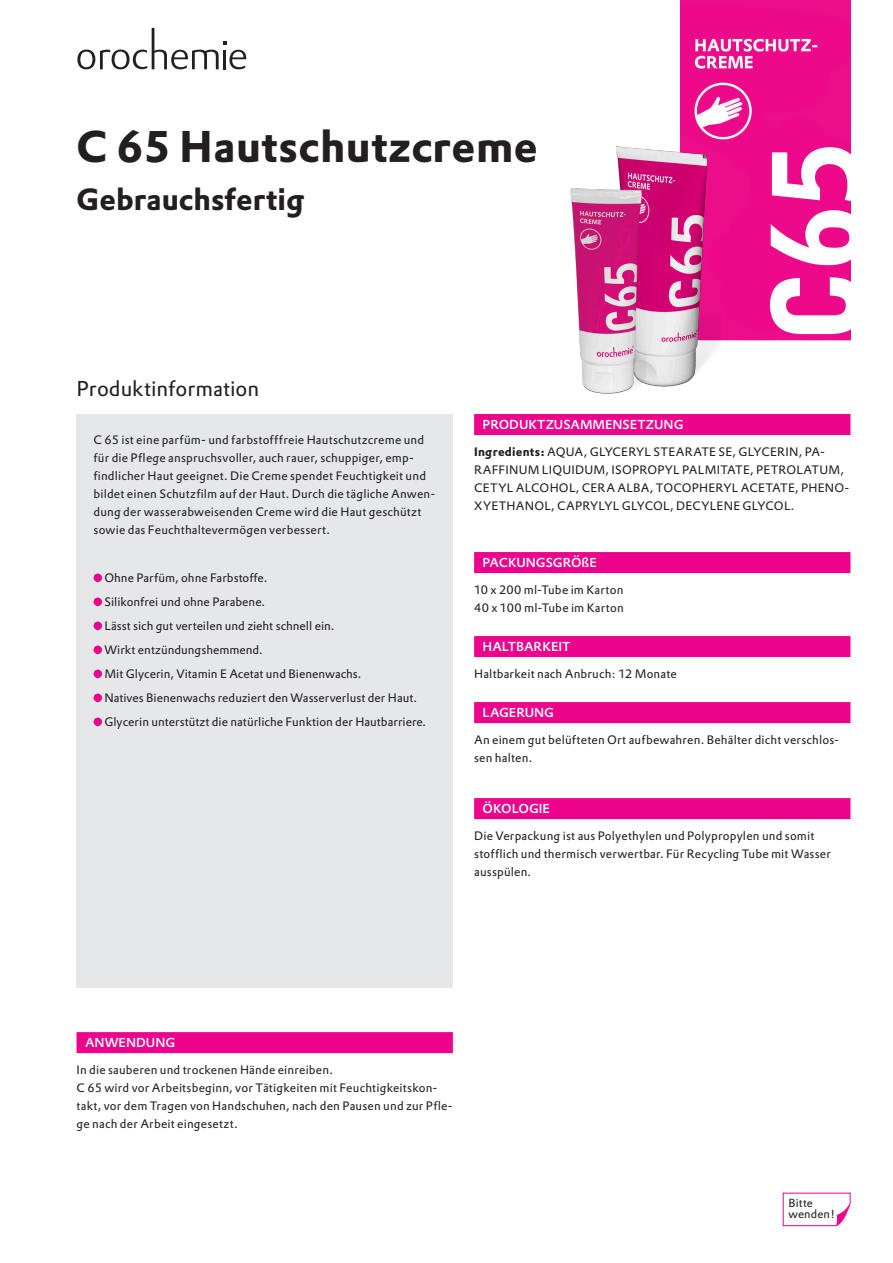
<style>
.page{position:relative;width:893px;height:1263px;background:#fff}
.page>*{position:absolute;margin:0;border:0;box-sizing:border-box;transform-origin:0 0}
._01-Produktname{font:700 43.5px "DTL Prokyon TPRO";letter-spacing:.01em;color:#231f20}
._02-Konzentration{font:700 30px "DTL Prokyon TPRO";color:#231f20}
._03-Overline{font:21px "DTL Prokyon TPRO";color:#231f20}
._06-Headline_farbig{font:500 12.75px "DTL Prokyon TPRO";color:#fff}
._04-Copy{font:12px/18px "DTL Prokyon TPRO";letter-spacing:.015em;color:#231f20}
._05-Bullets{font:12px "DTL Prokyon TPRO";color:#231f20}
.t1{font:11.55px/11.4px "DTL Prokyon TPRO";letter-spacing:.01em;color:#231f20}
.s1{font-weight:700}
</style>
<div class="page">
<svg style="left:77px;top:28px;width:169px;height:41px"></svg>
<svg style="left:782px;top:1192px;width:69px;height:34px"></svg>
<div style="left:77px;top:1032px;width:376px;height:21px;background:#ed028c"></div>
<div style="left:474px;top:414px;width:376px;height:21px;background:#ed028c"></div>
<div style="left:474px;top:552px;width:376px;height:21px;background:#ed028c"></div>
<div style="left:474px;top:636px;width:376px;height:21px;background:#ed028c"></div>
<div style="left:474px;top:702px;width:376px;height:21px;background:#ed028c"></div>
<div style="left:474px;top:798px;width:376px;height:21px;background:#ed028c"></div>
<div style="left:77px;top:414px;width:376px;height:574px;background:#e6e7e9"></div>
<div style="left:94px;top:573px;width:8px;height:9px;background:#ed028c;border-radius:50%"></div>
<div style="left:94px;top:597px;width:8px;height:9px;background:#ed028c;border-radius:50%"></div>
<div style="left:94px;top:621px;width:8px;height:9px;background:#ed028c;border-radius:50%"></div>
<div style="left:94px;top:645px;width:8px;height:9px;background:#ed028c;border-radius:50%"></div>
<div style="left:94px;top:669px;width:8px;height:9px;background:#ed028c;border-radius:50%"></div>
<div style="left:94px;top:693px;width:8px;height:9px;background:#ed028c;border-radius:50%"></div>
<div style="left:94px;top:717px;width:8px;height:9px;background:#ed028c;border-radius:50%"></div>
<img style="left:680px;top:0;width:170px;height:340px">
<img style="left:570px;top:143px;width:151px;height:251px">
<p class="_01-Produktname" style="left:77px;top:118px;width:463px">C 65 Hautschutzcreme</p>
<p class="_02-Konzentration" style="left:77px;top:179px;width:229px">Gebrauchsfertig</p>
<p class="_03-Overline" style="left:77px;top:375px;width:184px">Produktinformation</p>
<p class="_04-Copy" style="left:94px;top:431px;width:343px">C 65 ist eine parfüm- und farbstofffreie Hautschutzcreme und für die Pflege anspruchsvoller, auch rauer, schuppiger, emp&shy;findlicher Haut geeignet. Die Creme spendet Feuchtigkeit und bildet einen Schutzfilm auf der Haut. Durch die tägliche Anwen&shy;dung der wasserabweisenden Creme wird die Haut geschützt sowie das Feuchthaltevermögen verbessert.</p>
<p class="_05-Bullets" style="left:104px;top:570px;width:164px">Ohne Parfüm, ohne Farbstoffe.</p>
<p class="_05-Bullets" style="left:104px;top:594px;width:162px">Silikonfrei und ohne Parabene.</p>
<p class="_05-Bullets" style="left:104px;top:618px;width:232px">Lässt sich gut verteilen und zieht schnell ein.</p>
<p class="_05-Bullets" style="left:104px;top:642px;width:160px">Wirkt entzündungshemmend.</p>
<p class="_05-Bullets" style="left:104px;top:666px;width:259px">Mit Glycerin, Vitamin E Acetat und Bienenwachs.</p>
<p class="_05-Bullets" style="left:104px;top:690px;width:314px">Natives Bienenwachs reduziert den Wasserverlust der Haut.</p>
<p class="_05-Bullets" style="left:104px;top:714px;width:323px">Glycerin unterstützt die natürliche Funktion der Hautbarriere.</p>
<p class="_06-Headline_farbig" style="left:483px;top:416px;width:202px">PRODUKTZUSAMMENSETZUNG</p>
<p class="_04-Copy" style="left:474px;top:443px;width:377px"><span class="s1">Ingredients:</span> AQUA, GLYCERYL STEARATE SE, GLYCERIN, PA-RAFFINUM LIQUIDUM, ISOPROPYL PALMITATE, PETROLATUM, CETYL ALCOHOL, CERA ALBA, TOCOPHERYL ACETATE, PHENO-XYETHANOL, CAPRYLYL GLYCOL, DECYLENE GLYCOL.</p>
<p class="_06-Headline_farbig" style="left:483px;top:554px;width:116px">PACKUNGSGRÖßE</p>
<p class="_04-Copy" style="left:474px;top:581px;width:151px">10 x 200 ml-Tube im Karton</p>
<p class="_04-Copy" style="left:474px;top:599px;width:151px">40 x 100 ml-Tube im Karton</p>
<p class="_06-Headline_farbig" style="left:483px;top:638px;width:89px">HALTBARKEIT</p>
<p class="_04-Copy" style="left:474px;top:665px;width:204px">Haltbarkeit nach Anbruch: 12 Monate</p>
<p class="_06-Headline_farbig" style="left:483px;top:704px;width:73px">LAGERUNG</p>
<p class="_04-Copy" style="left:474px;top:731px;width:367px">An einem gut belüfteten Ort aufbewahren. Behälter dicht verschlos&shy;sen halten.</p>
<p class="_06-Headline_farbig" style="left:483px;top:800px;width:69px">ÖKOLOGIE</p>
<p class="_04-Copy" style="left:474px;top:827px;width:358px">Die Verpackung ist aus Polyethylen und Polypropylen und somit stofflich und thermisch verwertbar. Für Recycling Tube mit Wasser ausspülen.</p>
<p class="_06-Headline_farbig" style="left:85px;top:1034px;width:92px">ANWENDUNG</p>
<p class="_04-Copy" style="left:77px;top:1061px;width:378px">In die sauberen und trockenen Hände einreiben.<br>C 65 wird vor Arbeitsbeginn, vor Tätigkeiten mit Feuchtigkeitskon&shy;takt, vor dem Tragen von Handschuhen, nach den Pausen und zur Pfle&shy;ge nach der Arbeit eingesetzt.</p>
<p class="t1" style="left:789px;top:1197px;width:48px">Bitte wenden!</p>
</div>
